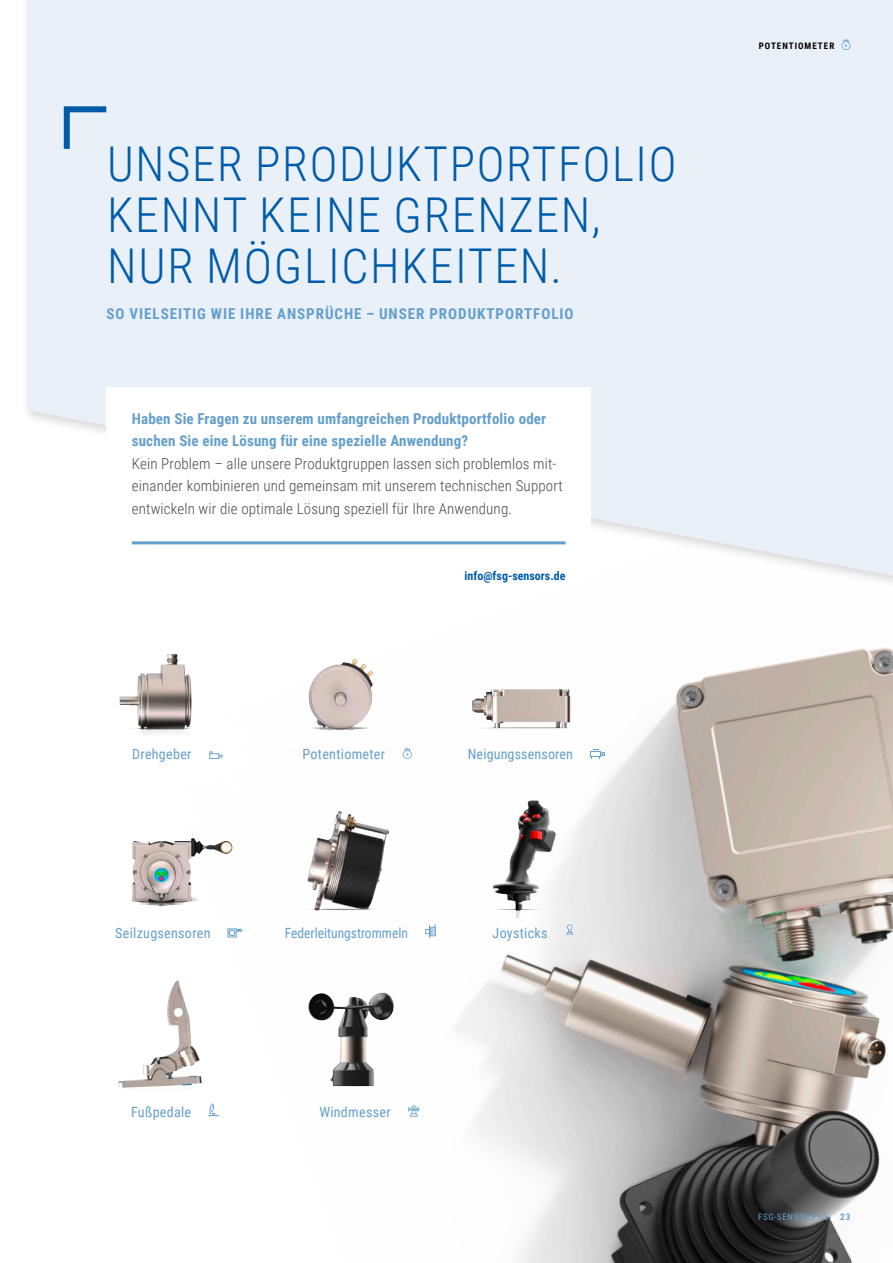
<style>
.page{position:relative;width:893px;height:1263px;background:#fff}
.page>*{position:absolute;margin:0;border:0;box-sizing:border-box;transform-origin:0 0}
.t1{font:300 48px/51px "Roboto Condensed";letter-spacing:.035em;color:#005ca9}
.t2{font:300 15px/22.5px "Roboto Condensed";letter-spacing:.01em;color:#4a4a49}
.t3{font:700 15px/22.5px "Roboto Condensed";letter-spacing:.01em;color:#649fcb}
.t4{font:700 15px "Roboto Condensed";letter-spacing:.065em;color:#649fcb}
.t5{font:14.1px "Roboto Condensed";letter-spacing:.02em;color:#649fcb}
.t6{font:14.1px "Roboto Condensed";color:#649fcb;scale:.96 1}
.t7{font:700 12px "Roboto Condensed";color:#005ca9}
.t8{font:9px "Roboto Condensed";letter-spacing:.075em;color:#649fcb}
.t9{font:700 9px "Roboto Condensed";letter-spacing:.115em;color:#000}
.s1{font-weight:700}
</style>
<div class="page">
<div style="left:30px;top:0;width:863px;height:467px;background:#e9f0f8"></div>
<svg style="left:61px;top:103px;width:51px;height:52px;background:#bfd5e9"></svg>
<div style="left:106px;top:387px;width:485px;height:234px;background:#fff"></div>
<hr style="left:132px;top:541px;width:434px;height:3px;background:#649fcb">
<img style="left:151px;top:467px;width:742px;height:796px">
<img style="left:119px;top:654px;width:71px;height:86px">
<svg style="left:209px;top:751px;width:14px;height:8px"></svg>
<img style="left:493px;top:800px;width:40px;height:105px">
<svg style="left:566px;top:924px;width:7px;height:11px"></svg>
<img style="left:308px;top:993px;width:71px;height:27px">
<svg style="left:408px;top:1105px;width:11px;height:11px"></svg>
<img style="left:132px;top:838px;width:67px;height:68px">
<svg style="left:227px;top:928px;width:15px;height:9px"></svg>
<img style="left:149px;top:980px;width:30px;height:85px">
<svg style="left:209px;top:1103px;width:10px;height:13px"></svg>
<img style="left:472px;top:689px;width:99px;height:41px">
<svg style="left:590px;top:749px;width:15px;height:10px"></svg>
<img style="left:308px;top:658px;width:46px;height:71px">
<svg style="left:402px;top:748px;width:10px;height:12px"></svg>
<img style="left:307px;top:811px;width:32px;height:79px">
<svg style="left:425px;top:924px;width:11px;height:14px"></svg>
<svg style="left:841px;top:39px;width:10px;height:12px"></svg>
<h1 class="t1" style="left:107px;top:136px;width:571px">UNSER PRODUKTPORTFOLIO<br>KENNT KEINE GRENZEN,<br>NUR MÖGLICHKEITEN.</h1>
<p class="t4" style="left:107px;top:303px;width:469px">SO VIELSEITIG WIE IHRE ANSPRÜCHE – UNSER PRODUKTPORTFOLIO</p>
<p class="t3" style="left:132px;top:407px;width:416px">Haben Sie Fragen zu unserem umfangreichen Produktportfolio oder suchen Sie eine Lösung für eine spezielle Anwendung?</p>
<p class="t2" style="left:132px;top:452px;width:432px">Kein Problem – alle unsere Produktgruppen lassen sich problemlos mit&shy;einander kombinieren und gemeinsam mit unserem technischen Support entwickeln wir die optimale Lösung speziell für Ihre Anwendung.</p>
<p class="t7" style="left:465px;top:567px;width:102px">info@fsg-sensors.de</p>
<p class="t5" style="left:132px;top:744px;width:61px">Drehgeber</p>
<p class="t5" style="left:303px;top:744px;width:84px">Potentiometer</p>
<p class="t5" style="left:468px;top:744px;width:107px">Neigungssensoren</p>
<p class="t5" style="left:115px;top:923px;width:97px">Seilzugsensoren</p>
<p class="t6" style="left:285px;top:923px;width:130px">Federleitungstrommeln</p>
<p class="t5" style="left:493px;top:923px;width:57px">Joysticks</p>
<p class="t5" style="left:131px;top:1102px;width:62px">Fußpedale</p>
<p class="t5" style="left:319px;top:1102px;width:73px">Windmesser</p>
<p class="t9" style="left:759px;top:39px;width:77px">POTENTIOMETER</p>
<p class="t8" style="left:758px;top:1211px;width:93px">FSG-SENSORS.DE <span class="s1">23</span></p>
</div>
